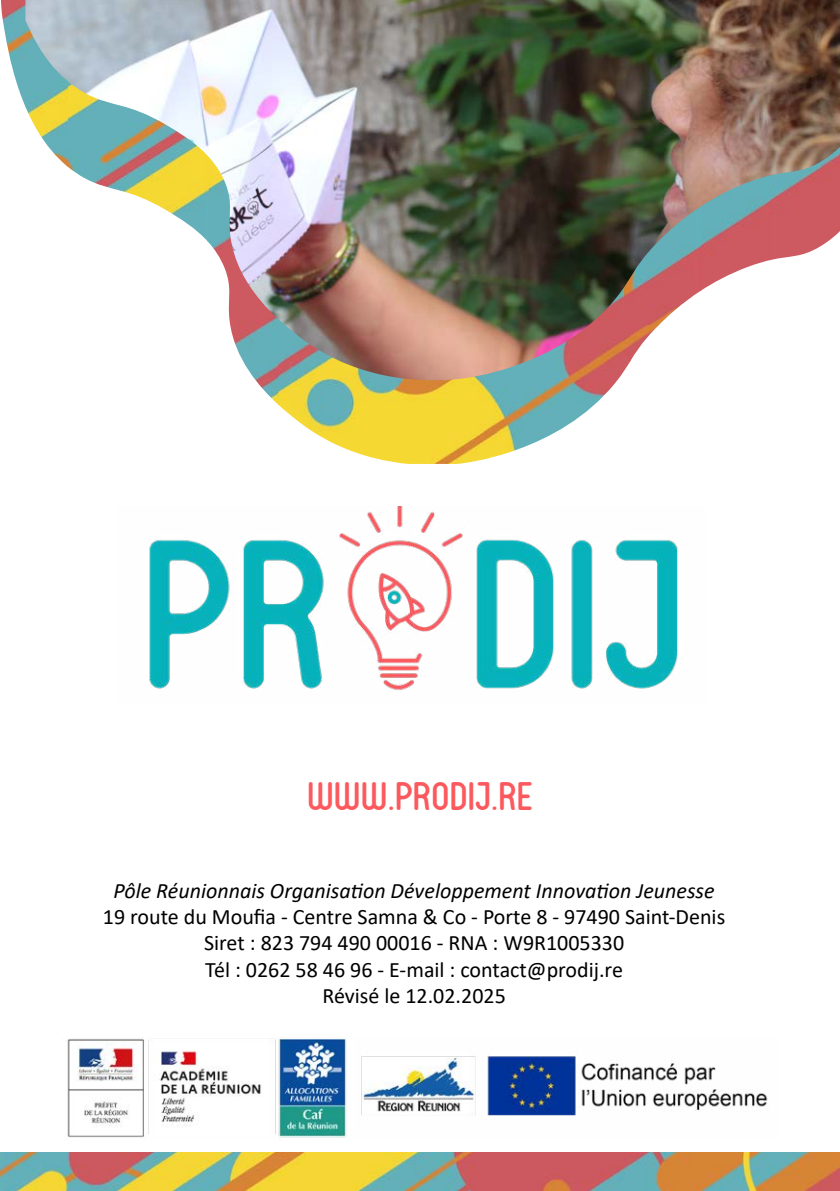
<style>
.page{position:relative;width:840px;height:1191px;background:#fff}
.page>*{position:absolute;margin:0;border:0;box-sizing:border-box;transform-origin:0 0}
.t1{font:38px "FV Almelo";color:#fb595d}
.t2{font:22px/26.4px "Calibri";color:#000;text-align:center}
.t3{font:italic 22px "Calibri";color:#000}
</style>
<div class="page">
<img style="left:149px;top:506px;width:529px;height:184px">
<img style="left:257px;top:382px;width:21px;height:23px">
<img style="left:1px;top:0;width:24px;height:106px">
<img style="left:278px;top:382px;width:338px;height:82px">
<img style="left:25px;top:0;width:814px;height:382px">
<img style="left:0;top:1152px;width:839px;height:39px">
<img style="left:67px;top:1038px;width:701px;height:100px">
<h1 class="t1" style="left:307px;top:773px;width:227px">WWW.PRODIJ.RE</h1>
<p class="t3" style="left:113px;top:875px;width:602px">Pôle Réunionnais Organisation Développement Innovation Jeunesse</p>
<p class="t2" style="left:103px;top:903px;width:623px">19 route du Moufia - Centre Samna &amp; Co - Porte 8 - 97490 Saint-Denis Siret : 823 794 490 00016 - RNA : W9R1005330<br>Tél : 0262 58 46 96 - E-mail : contact@prodij.re<br>Révisé le 12.02.2025</p>
</div>
